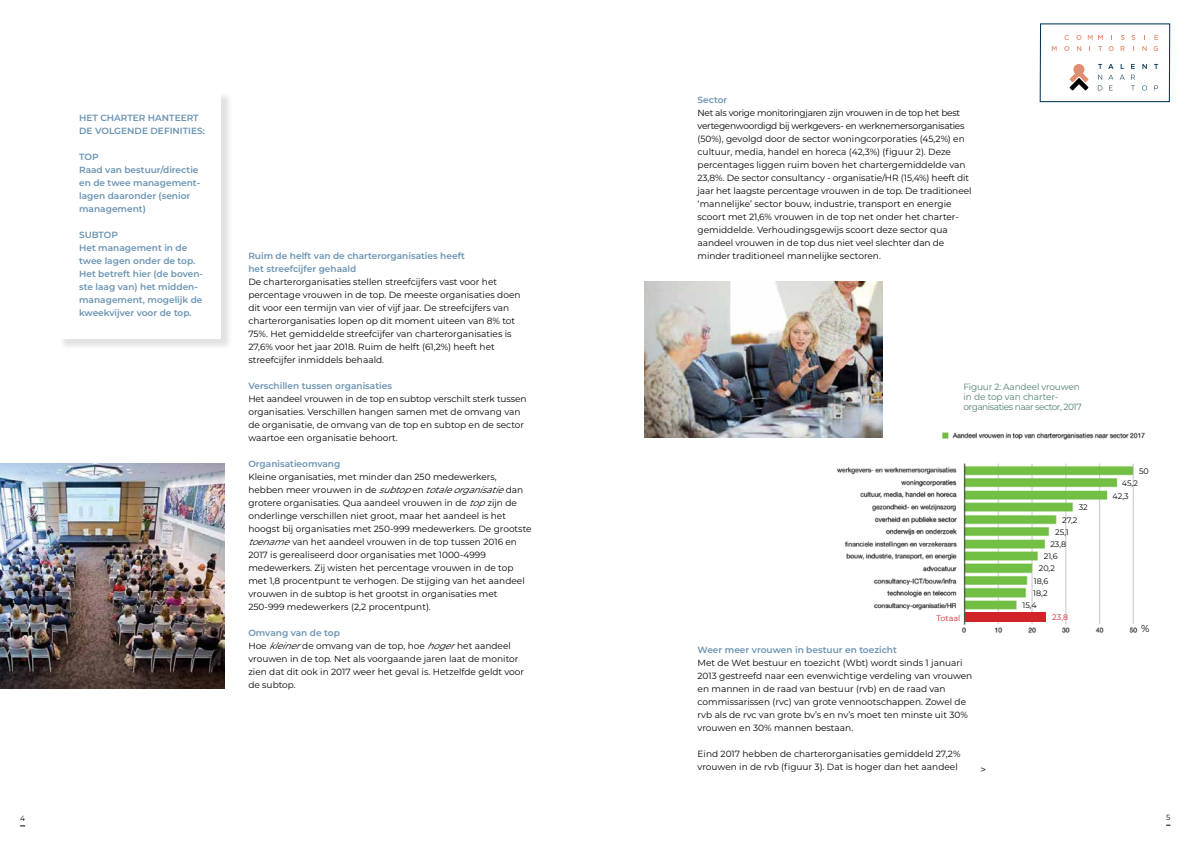
<style>
.page{position:relative;width:1191px;height:842px;background:#fff}
.page>*{position:absolute;margin:0;border:0;box-sizing:border-box;transform-origin:0 0}
.t1{font:10px "Montserrat";color:#000}
.t2{font:9px/13px "Montserrat";color:#000}
.t3{font:600 9px/13px "Montserrat";color:#6993b2}
.t4{font:9px/10px "Montserrat";letter-spacing:-.03em;color:#4f816c}
.t5{font:8px/13.2px "Montserrat";color:#000}
.t6{font:8px "Montserrat";color:#d2232a}
.t7{font:7.5px "Montserrat";color:#000}
.s1{font-style:italic}
.s2{font-weight:600;color:#6993b2}
</style>
<div class="page">
<svg style="left:1039px;top:23px;width:131px;height:80px"></svg>
<div style="left:58px;top:91px;width:175px;height:260px;background:#000;opacity:.12"></div>
<div style="left:57px;top:89px;width:163px;height:250px;background:#fff"></div>
<img style="left:0;top:463px;width:224px;height:226px">
<img style="left:795px;top:431px;width:350px;height:203px">
<img style="left:644px;top:282px;width:238px;height:155px">
<div style="left:965px;top:612px;width:80px;height:10px;background:#d2232a"></div>
<p class="t3" style="left:79px;top:111px;width:127px">HET CHARTER HANTEERT<br>DE VOLGENDE DEFINITIES:</p>
<p class="t3" style="left:79px;top:150px;width:122px">TOP<br>Raad van bestuur/directie en de twee management&shy;lagen daaronder (senior management)</p>
<p class="t3" style="left:79px;top:228px;width:125px">SUBTOP<br>Het management in de twee lagen onder de top.<br>Het betreft hier (de boven&shy;ste laag van) het midden&shy;management, mogelijk de kweekvijver voor de top.</p>
<p class="t3" style="left:248px;top:249px;width:218px">Ruim de helft van de charterorganisaties heeft het streefcijfer gehaald</p>
<p class="t2" style="left:248px;top:275px;width:274px">De charterorganisaties stellen streefcijfers vast voor het percentage vrouwen in de top. De meeste organisaties doen dit voor een termijn van vier of vijf jaar. De streefcijfers van charterorganisaties lopen op dit moment uiteen van 8% tot 75%. Het gemiddelde streefcijfer van charterorganisaties is 27,6% voor het jaar 2018. Ruim de helft (61,2%) heeft het streefcijfer inmiddels behaald.</p>
<p class="t3" style="left:248px;top:379px;width:145px">Verschillen tussen organisaties</p>
<p class="t2" style="left:248px;top:392px;width:280px">Het aandeel vrouwen in de top en subtop verschilt sterk tussen organisaties. Verschillen hangen samen met de omvang van de organisatie, de omvang van de top en subtop en de sector waartoe een organisatie behoort.</p>
<p class="t3" style="left:248px;top:457px;width:94px">Organisatieomvang</p>
<p class="t2" style="left:248px;top:470px;width:285px">Kleine organisaties, met minder dan 250 medewerkers,<br>h e b b e n m e e r v r o u w e n i n d e <span class="s1">subtop</span>e n <span class="s1">totaleorganisatie</span>d a n grotere organisaties. Qua aandeel vrouwen in de <span class="s1">top</span>zijn de onderlinge verschillen niet groot, maar het aandeel is het hoogst bij organisaties met 250-999 medewerkers. De grootste <span class="s1">toename</span>van het aandeel vrouwen in de top tussen 2016 en 2017 is gerealiseerd door organisaties met 1000-4999 medewerkers. Zij wisten het percentage vrouwen in de top met 1,8 procentpunt te verhogen. De stijging van het aandeel vrouwen in de subtop is het grootst in organisaties met 250-999 medewerkers (2,2 procentpunt).</p>
<p class="t2" style="left:248px;top:626px;width:277px"><span class="s2">Omvang van de top<br></span>Hoe <span class="s1">kleiner</span>de omvang van de top, hoe <span class="s1">hoger</span>het aandeel vrouwen in de top. Net als voorgaande jaren laat de monitor zien dat dit ook in 2017 weer het geval is. Hetzelfde geldt voor de subtop.</p>
<p class="t3" style="left:697px;top:93px;width:31px">Sector</p>
<p class="t2" style="left:697px;top:106px;width:275px">Net als vorige monitoringjaren zijn vrouwen in de top het best vertegenwoordigd bij werkgevers- en werknemersorganisaties (50%), gevolgd door de sector woningcorporaties (45,2%) en cultuur, media, handel en horeca (42,3%) (figuur 2). Deze percentages liggen ruim boven het chartergemiddelde van 23,8%. De sector consultancy - organisatie/HR (15,4%) heeft dit jaar het laagste percentage vrouwen in de top. De traditioneel ‘mannelijke’ sector bouw, industrie, transport en energie scoort met 21,6% vrouwen in de top net onder het charter&shy;gemiddelde. Verhoudingsgewijs scoort deze sector qua aandeel vrouwen in de top dus niet veel slechter dan de minder traditioneel mannelijke sectoren.</p>
<p class="t4" style="left:963px;top:382px;width:120px">Figuur 2: Aandeel vrouwen in de top van charter&shy;organisaties naar sector, 2017</p>
<p class="t6" style="left:936px;top:612px;width:26px">Totaal</p>
<p class="t3" style="left:697px;top:643px;width:201px">Weer meer vrouwen in bestuur en toezicht</p>
<p class="t2" style="left:697px;top:656px;width:276px">Met de Wet bestuur en toezicht (Wbt) wordt sinds 1 januari 2013 gestreefd naar een evenwichtige verdeling van vrouwen en mannen in de raad van bestuur (rvb) en de raad van commissarissen (rvc) van grote vennootschappen. Zowel de rvb als de rvc van grote bv’s en nv’s moet ten minste uit 30% vrouwen en 30% mannen bestaan.</p>
<p class="t2" style="left:697px;top:747px;width:264px">Eind 2017 hebben de charterorganisaties gemiddeld 27,2% vrouwen in de rvb (figuur 3). Dat is hoger dan het aandeel</p>
<p class="t1" style="left:980px;top:762px;width:7px">&gt;</p>
<p class="t5" style="left:1078px;top:500px;width:11px">32</p>
<p class="t5" style="left:1062px;top:513px;width:17px">27,2</p>
<p class="t5" style="left:1055px;top:525px;width:15px">25,1</p>
<p class="t5" style="left:1050px;top:538px;width:17px">23,8</p>
<p class="t5" style="left:1043px;top:549px;width:15px">21,6</p>
<p class="t5" style="left:1038px;top:562px;width:18px">20,2</p>
<p class="t5" style="left:1034px;top:574px;width:16px">18,6</p>
<p class="t5" style="left:1033px;top:586px;width:16px">18,2</p>
<p class="t5" style="left:1022px;top:598px;width:16px">15,4</p>
<p class="t6" style="left:1052px;top:612px;width:17px">23,8</p>
<p class="t5" style="left:1139px;top:464px;width:11px">50</p>
<p class="t5" style="left:1112px;top:476px;width:27px;text-indent:9px">45,2<br>42,3</p>
<p class="t1" style="left:1141px;top:622px;width:10px">%</p>
<p class="t7" style="left:20px;top:813px;width:6px">4</p>
<p class="t7" style="left:1166px;top:812px;width:6px">5</p>
</div>
